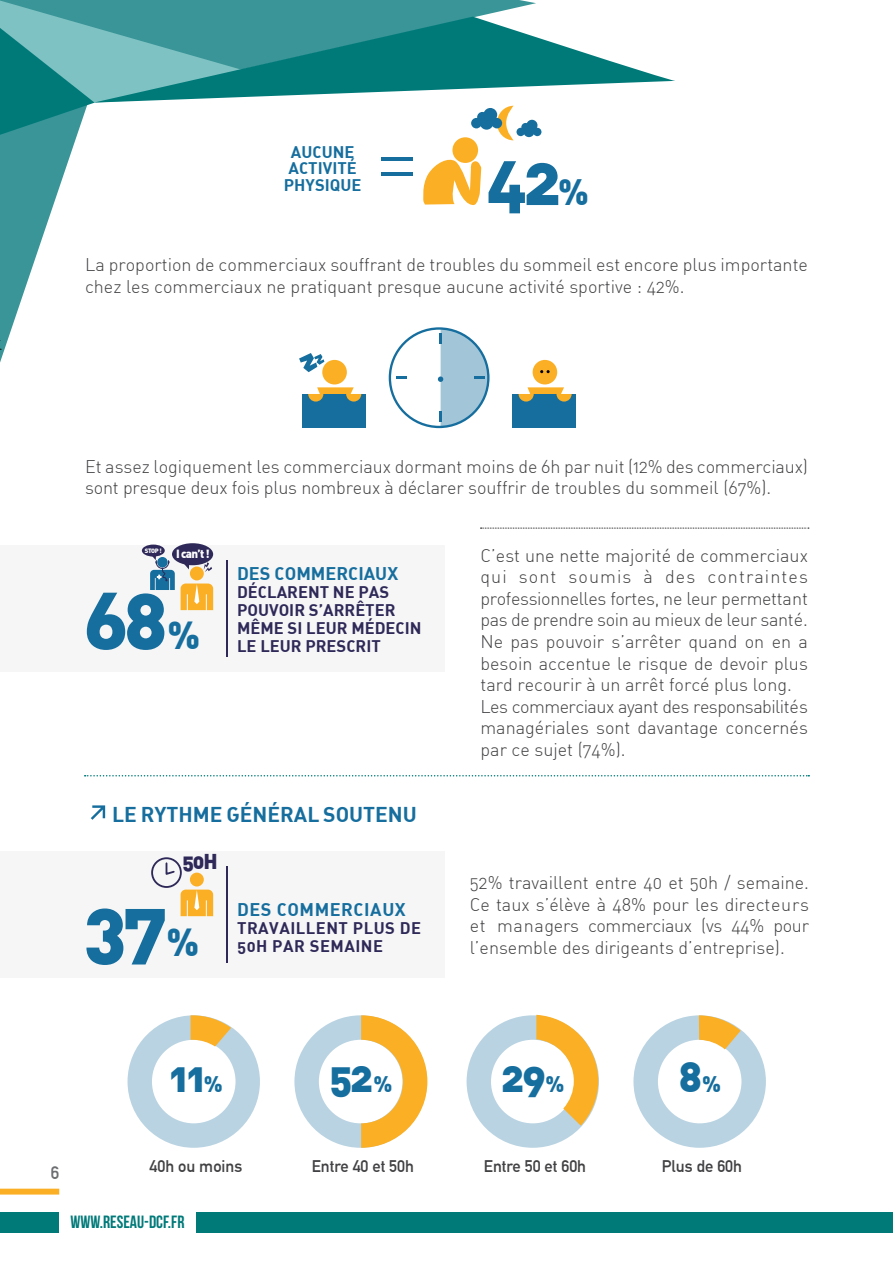
<style>
.page{position:relative;width:893px;height:1263px;background:#fff}
.page>*{position:absolute;margin:0;border:0;box-sizing:border-box;transform-origin:0 0}
.t1{font:78px "DIN Black Alternate";color:#166e9e}
.t2{font:67.65px "DIN Black Alternate";color:#166e9e}
.t3{font:41.55px "DIN Black Alternate";color:#166e9e}
.t4{font:21px "DIN Bold Alternate";color:#166e9e}
.t5{font:21px "DIN Black Alternate";color:#2e2958}
.t6{font:300 18px/21.6px "DIN Alternate";color:#414042}
.t7{font:18px "DIN Bold Alternate";letter-spacing:.015em;color:#166e9e}
.t8{font:17.7px "Bebas Neue";color:#007a79}
.t9{font:700 17.7px "DIN Alternate";color:#6d6e71}
.t10{font:16.5px/18px "DIN Bold Alternate";color:#2e2958}
.t11{font:700 16.5px "DIN Alternate";color:#414042}
.t12{font:16.5px/18px "DIN Bold Alternate";letter-spacing:.03em;color:#2e2958}
.t13{font:16.5px/16.5px "DIN Bold Alternate";color:#166e9e;text-align:center}
.t14{font:11.7px "DIN Black Alternate";color:#fff}
.t15{font:6.15px "DIN Black Alternate";color:#fff}
.s1{font-size:36px}
.s2{font-size:38.25px}
.s3{font-size:22.05px}
</style>
<div class="page">
<div style="left:0;top:1212px;width:893px;height:20px;background:#007a79"></div>
<svg style="left:324px;top:0;width:212px;height:17px;fill:#399597"></svg>
<svg style="left:324px;top:17px;width:351px;height:77px;fill:#007a79"></svg>
<div style="left:0;top:1189px;width:59px;height:5px;background:#fbaf25"></div>
<div style="left:59px;top:1210px;width:136px;height:24px;background:#fff"></div>
<svg style="left:91px;top:805px;width:14px;height:15px"></svg>
<svg style="left:128px;top:1015px;width:132px;height:133px"></svg>
<svg style="left:294px;top:1015px;width:133px;height:133px"></svg>
<svg style="left:467px;top:1015px;width:132px;height:133px"></svg>
<svg style="left:633px;top:1015px;width:133px;height:133px"></svg>
<div style="left:452px;top:137px;width:26px;height:26px;background:#fbaf25;border-radius:50%"></div>
<svg style="left:423px;top:157px;width:58px;height:48px"></svg>
<svg style="left:471px;top:106px;width:70px;height:34px"></svg>
<hr style="left:381px;top:158px;width:31px;height:3px;background:#166e9e">
<hr style="left:381px;top:172px;width:31px;height:4px;background:#166e9e">
<svg style="left:396px;top:376px;width:10px;height:3px"></svg>
<svg style="left:438px;top:328px;width:51px;height:99px"></svg>
<div style="left:322px;top:360px;width:25px;height:24px;background:#fbaf25;border-radius:50%"></div>
<div style="left:533px;top:360px;width:24px;height:24px;background:#fbaf25;border-radius:50%"></div>
<div style="left:302px;top:395px;width:64px;height:33px;background:#166e9e"></div>
<div style="left:512px;top:395px;width:64px;height:33px;background:#166e9e"></div>
<svg style="left:308px;top:387px;width:53px;height:15px"></svg>
<svg style="left:519px;top:387px;width:53px;height:15px"></svg>
<svg style="left:0;top:0;width:324px;height:372px"></svg>
<svg style="left:540px;top:370px;width:10px;height:3px"></svg>
<svg style="left:480px;top:528px;width:329px;height:1px"></svg>
<div style="left:0;top:546px;width:445px;height:126px;background:#f6f6f6"></div>
<div style="left:190px;top:566px;width:14px;height:14px;background:#fbaf25;border-radius:50%"></div>
<svg style="left:181px;top:583px;width:32px;height:27px"></svg>
<hr style="left:226px;top:561px;width:2px;height:96px;background:#2e2958">
<div style="left:142px;top:545px;width:23px;height:12px;background:#2e2958;border-radius:50%"></div>
<svg style="left:149px;top:552px;width:26px;height:38px"></svg>
<div style="left:172px;top:543px;width:41px;height:22px;background:#2e2958;border-radius:50%"></div>
<svg style="left:181px;top:563px;width:12px;height:6px"></svg>
<svg style="left:204px;top:562px;width:8px;height:10px"></svg>
<div style="left:0;top:852px;width:445px;height:126px;background:#f6f6f6"></div>
<div style="left:190px;top:872px;width:14px;height:14px;background:#fbaf25;border-radius:50%"></div>
<svg style="left:181px;top:889px;width:32px;height:27px"></svg>
<hr style="left:226px;top:867px;width:2px;height:96px;background:#2e2958">
<div style="left:151px;top:857px;width:31px;height:31px;border:2px solid #2e2958;border-radius:50%"></div>
<svg style="left:165px;top:861px;width:11px;height:14px"></svg>
<svg style="left:85px;top:775px;width:724px;height:1px"></svg>
<p class="t13" style="left:284px;top:143px;width:79px">AUCUNE<br>ACTIVITÉ<br>PHYSIQUE</p>
<h2 class="t2" style="left:486px;top:135px;width:105px">42<span class="s1">%</span></h2>
<p class="t6" style="left:85px;top:254px;width:724px">La proportion de commerciaux souffrant de troubles du sommeil est encore plus importante chez les commerciaux ne pratiquant presque aucune activité sportive : 42%.</p>
<p class="t6" style="left:85px;top:455px;width:724px">Et assez logiquement les commerciaux dormant moins de 6h par nuit (12% des commerciaux) sont presque deux fois plus nombreux à déclarer souffrir de troubles du sommeil (67%).</p>
<p class="t15" style="left:145px;top:546px;width:18px">STOP !</p>
<p class="t14" style="left:176px;top:546px;width:35px">I can’t !</p>
<h1 class="t1" style="left:84px;top:569px;width:117px">68<span class="s2">%</span></h1>
<p class="t7" style="left:237px;top:562px;width:163px">DES COMMERCIAUX</p>
<p class="t10" style="left:237px;top:582px;width:186px">DÉCLARENT NE PAS<br>POUVOI R S’ARRÊTER<br>MÊME SI LEUR MÉDECIN<br>LE LEUR PRESCRIT</p>
<p class="t4" style="left:112px;top:800px;width:306px">LE RYTHME GÉNÉRAL SOUTENU</p>
<p class="t5" style="left:182px;top:848px;width:37px">50H</p>
<h1 class="t1" style="left:84px;top:875px;width:117px">37<span class="s2">%</span></h1>
<p class="t7" style="left:237px;top:898px;width:170px">DES COMMERCIAUX</p>
<p class="t12" style="left:237px;top:919px;width:186px">TRAVAI LLENT PLUS DE<br>50H PAR SEMAI NE</p>
<p class="t6" style="left:480px;top:544px;width:329px">C’est une nette majorité de commerciaux qui sont soumis à des contraintes professionnelles fortes, ne leur permettant pas de prendre soin au mieux de leur santé.<br>Ne pas pouvoir s’arrêter quand on en a besoin accentue le risque de devoir plus tard recourir à un arrêt forcé plus long.<br>Les commerciaux ayant des responsabilités managériales sont davantage concernés par ce sujet (74%).</p>
<p class="t6" style="left:470px;top:872px;width:341px;text-align:justify">52% travaillent entre 40 et 50h / semaine.<br>Ce taux s’élève à 48% pour les directeurs et managers commerciaux (vs 44% pour l’ensemble des dirigeants d’entreprise).</p>
<h3 class="t3" style="left:169px;top:1049px;width:55px">11<span class="s3">%</span></h3>
<h3 class="t3" style="left:329px;top:1049px;width:65px">52<span class="s3">%</span></h3>
<h3 class="t3" style="left:501px;top:1049px;width:65px">29<span class="s3">%</span></h3>
<h3 class="t3" style="left:678px;top:1049px;width:44px">8<span class="s3">%</span></h3>
<p class="t9" style="left:51px;top:1159px;width:10px">6</p>
<p class="t11" style="left:150px;top:1153px;width:94px">40h ou moins</p>
<p class="t11" style="left:312px;top:1153px;width:104px">Entre 40 et 50h</p>
<p class="t11" style="left:484px;top:1153px;width:104px">Entre 50 et 60h</p>
<p class="t11" style="left:662px;top:1153px;width:82px">Plus de 60h</p>
<p class="t8" style="left:71px;top:1212px;width:115px">WWW.RESEAU-DCF.FR</p>
</div>
